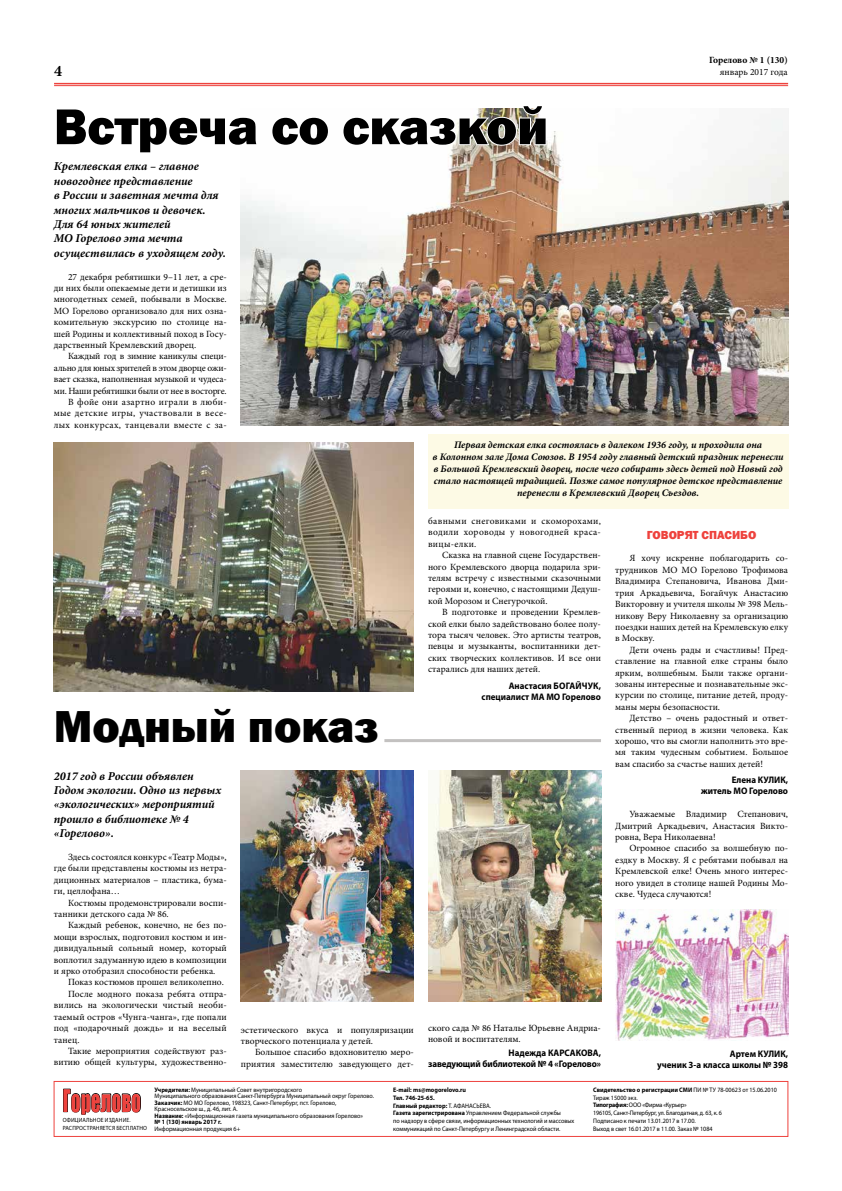
<style>
.page{position:relative;width:842px;height:1191px;background:#fff}
.page>*{position:absolute;margin:0;border:0;box-sizing:border-box;transform-origin:0 0}
.t1{font:800 52px "Franklin Gothic";color:#000}
.t2{font:800 46px "Franklin Gothic";color:#000}
.t3{font:27.4px "Impact";letter-spacing:.03em;color:#ee423d;scale:.67 1}
.t4{font:700 16px "Minion Pro";color:#000}
.t5{font:italic 700 12px/14.4px "Minion Pro";color:#000}
.t6{font:800 12px "Franklin Gothic";color:#ee423d}
.t7{font:italic 700 10px/12px "Minion Pro";color:#000;text-align:center}
.t8{font:9.5px/11.4px "Minion Pro";color:#000;text-align:justify}
.t9{font:700 9.5px/11px "Myriad Pro";color:#000;text-align:right;scale:.94 1}
.t10{font:700 9.5px "Minion Pro";color:#000}
.t11{font:6.5px/6.5px "Myriad Pro";color:#000;scale:.94 1}
.t12{font:6.5px/7.8px "Myriad Pro";letter-spacing:-.02em;color:#000;scale:.94 1}
.t13{font:700 6.5px/7.8px "Myriad Pro";color:#000;scale:.94 1}
.t14{font:6px "Myriad Pro";letter-spacing:.02em;color:#000;scale:.94 1}
.s1{font-weight:400}
.s2{font-weight:700}
.s3{font-size:28.5px}
</style>
<div class="page">
<div style="left:428px;top:434px;width:360px;height:75px;background:#fdfae5"></div>
<img style="left:241px;top:118px;width:547px;height:308px">
<div style="left:54px;top:1081px;width:734px;height:55px;background:#fff;border:1px solid #ee423d"></div>
<svg style="left:63px;top:1088px;width:78px;height:26px"></svg>
<hr style="left:54px;top:83px;width:734px;height:1px;background:#ee423d">
<hr style="left:54px;top:85px;width:734px;height:1px;background:#ee423d">
<img style="left:615px;top:909px;width:173px;height:131px">
<svg style="left:241px;top:118px;width:18px;height:36px"></svg>
<svg style="left:270px;top:118px;width:60px;height:29px"></svg>
<svg style="left:342px;top:108px;width:206px;height:39px"></svg>
<img style="left:54px;top:442px;width:360px;height:250px">
<hr style="left:384px;top:739px;width:217px;height:3px;background:#c3c1c0">
<img style="left:428px;top:771px;width:173px;height:230px">
<img style="left:241px;top:770px;width:173px;height:231px">
<h3 class="t4" style="left:54px;top:59px;width:9px">4</h3>
<h1 class="t1" style="left:54px;top:93px;width:496px">Встреча со сказкой</h1>
<p class="t5" style="left:54px;top:159px;width:174px">Кремлевская елка – главное новогоднее представление<br>в России и заветная мечта для многих мальчиков и девочек.<br>Для 64 юных жителей<br>МО Горелово эта мечта осуществилась в уходящем году.</p>
<p class="t8" style="left:54px;top:271px;width:174px;text-indent:14px">27 декабря ребятишки 9–11 лет, а сре&shy;ди них были опекаемые дети и детишки из многодетных семей, побывали в Москве.<br>МО Горелово организовало для них озна&shy;комительную экскурсию по столице на&shy;шей Родины и коллективный поход в Госу&shy;дарственный Кремлевский дворец.</p>
<p class="t8" style="left:54px;top:351px;width:174px;text-align:right">Каждый год в зимние каникулы специ&shy;ально для юных зрителей в этом дворце ожи&shy;вает сказка, наполненная музыкой и чудеса&shy;ми. Наши ребятишки были от нее в восторге.<br>В фойе они азартно играли в люби&shy;мые детские игры, участвовали в весе&shy;лых конкурсах, танцевали вместе с за-</p>
<p class="t10" style="left:709px;top:54px;width:80px">Горелово № 1 (130)</p>
<p class="t8" style="left:720px;top:66px;width:70px">январь 2017 года</p>
<h2 class="t2" style="left:54px;top:697px;width:326px">Модный показ</h2>
<p class="t5" style="left:54px;top:768px;width:169px">2017 год в России объявлен<br>Годом экологии. Одно из первых «экологических» мероприятий прошло в библиотеке № 4 «Горелово».</p>
<p class="t8" style="left:54px;top:851px;width:174px;text-indent:14px">Здесь состоялся конкурс «Театр Моды», где были представлены костюмы из нетра&shy;диционных материалов – пластика, бума&shy;ги, целлофана…</p>
<p class="t8" style="left:54px;top:897px;width:174px;text-indent:14px">Костюмы продемонстрировали воспи&shy;танники детского сада № 86.</p>
<p class="t8" style="left:54px;top:919px;width:174px;text-indent:14px">Каждый ребенок, конечно, не без по&shy;мощи взрослых, подготовил костюм и ин&shy;дивидуальный сольный номер, который воплотил задуманную идею в композиции и ярко отобразил способности ребенка.</p>
<p class="t8" style="left:68px;top:976px;width:157px">Показ костюмов прошел великолепно.</p>
<p class="t8" style="left:68px;top:988px;width:160px">После модного показа ребята отпра-</p>
<p class="t8" style="left:54px;top:999px;width:174px">вились на экологически чистый необи-</p>
<p class="t8" style="left:54px;top:1011px;width:174px">таемый остров «Чунга-чанга», где попали</p>
<p class="t8" style="left:54px;top:1022px;width:174px">под «подарочный дождь» и на веселый</p>
<p class="t8" style="left:54px;top:1033px;width:27px">танец.</p>
<p class="t8" style="left:68px;top:1045px;width:160px">Такие мероприятия содействуют раз-</p>
<p class="t8" style="left:54px;top:1056px;width:174px">витию общей культуры, художественно-</p>
<p class="t8" style="left:241px;top:1024px;width:174px">эстетического вкуса и популяризации творческого потенциала у детей.</p>
<p class="t8" style="left:241px;top:1046px;width:174px;text-align:right">Большое спасибо вдохновителю меро&shy;приятия заместителю заведующего дет-</p>
<p class="t7" style="left:432px;top:439px;width:353px">Первая детская елка состоялась в далеком 1936 году, и проходила она<br>в Колонном зале Дома Союзов. В 1954 году главный детский праздник перенесли в Большой Кремлевский дворец, после чего собирать здесь детей под Новый год стало настоящей традицией. Позже самое популярное детское представление перенесли в Кремлевский Дворец Съездов.</p>
<p class="t8" style="left:428px;top:515px;width:174px">бавными снеговиками и скоморохами, водили хороводы у новогодней краса&shy;вицы-елки.</p>
<p class="t8" style="left:428px;top:549px;width:174px;text-indent:14px">Сказка на главной сцене Государствен&shy;ного Кремлевского дворца подарила зри&shy;телям встречу с известными сказочными героями и, конечно, с настоящими Дедуш&shy;кой Морозом и Снегурочкой.</p>
<p class="t8" style="left:428px;top:606px;width:174px;text-indent:14px">В подготовке и проведении Кремлев&shy;ской елки было задействовано более полу&shy;тора тысяч человек. Это артисты театров, певцы и музыканты, воспитанники дет&shy;ских творческих коллективов. И все они старались для наших детей.</p>
<p class="t9" style="left:482px;top:680px;width:128px">Анастасия Богайчук, специалист МА МО Горелово</p>
<p class="t6" style="left:647px;top:527px;width:15px">Говор</p>
<p class="t6" style="left:685px;top:527px;width:72px">ят спасибо</p>
<p class="t8" style="left:615px;top:553px;width:174px;text-indent:14px">Я хочу искренне поблагодарить со&shy;трудников МО МО Горелово Трофимова Владимира Степановича, Иванова Дми&shy;трия Аркадьевича, Богайчук Анастасию Викторовну и учителя школы № 398 Мель&shy;никову Веру Николаевну за организацию поездки наших детей на Кремлевскую елку в Москву.</p>
<p class="t8" style="left:615px;top:644px;width:174px;text-indent:14px">Дети очень рады и счастливы! Пред&shy;ставление на главной елке страны было ярким, волшебным. Были также органи&shy;зованы интересные и познавательные экс&shy;курсии по столице, питание детей, проду&shy;маны меры безопасности.</p>
<p class="t8" style="left:615px;top:712px;width:174px;text-indent:14px">Детство – очень радостный и ответ&shy;ственный период в жизни человека. Как хорошо, что вы смогли наполнить это вре&shy;мя таким чудесным событием. Большое вам спасибо за счастье наших детей!</p>
<p class="t9" style="left:701px;top:774px;width:94px">Елена КУЛИК, житель МО Горелово</p>
<p class="t8" style="left:615px;top:808px;width:174px;text-indent:14px">Уважаемые Владимир Степанович, Дмитрий Аркадьевич, Анастасия Викто&shy;ровна, Вера Николаевна!</p>
<p class="t8" style="left:615px;top:842px;width:174px;text-indent:14px">Огромное спасибо за волшебную по&shy;ездку в Москву. Я с ребятами побывал на Кремлевской елке! Очень много интерес&shy;ного увидел в столице нашей Родины Мо&shy;скве. Чудеса случаются!</p>
<p class="t8" style="left:428px;top:1022px;width:174px">ского сада № 86 Наталье Юрьевне Андриа&shy;новой и воспитателям.</p>
<p class="t9" style="left:428px;top:1047px;width:185px">Надежда КАРСАКОВА,<br>заведующий библиотекой № 4 «Горелово»</p>
<p class="t9" style="left:657px;top:1047px;width:141px">Артем КУЛИК,<br>ученик 3-а класса школы № 398</p>
<p class="t13" style="left:393px;top:1085px;width:79px">E-mail: ms@mogorelovo.ru<br>Тел. 746-25-65.<br>Главный редактор: <span class="s1">Т. АФАНА</span></p>
<p class="t11" style="left:155px;top:1086px;width:235px"><span class="s2">Учредители:</span> Муниципальный Совет внутригородского<br>Муниципального образования Санкт-Петербурга Муниципальный округ Горелово.<br><span class="s2">Заказчик:</span> МО МО Горелово, 198323, Санкт-Петербург, пст. Горелово, Красносельское ш., д. 46, лит. А.<br><span class="s2">Название:</span> «Информационная газета муниципального образования Горелово»<br><span class="s2">№ 1 (130) январь 2017 г.</span></p>
<p class="t11" style="left:155px;top:1125px;width:93px">Информационная продукция 6+</p>
<p class="t11" style="left:593px;top:1085px;width:197px;line-height:7.8px"><span class="s2">Свидетельство о регистрации СМИ</span> ПИ № ТУ 78-00623 от 15.06.2010<br>Тираж 15000 экз.<br><span class="s2">Типография:</span> ООО</p>
<h3 class="t3" style="left:63px;top:1079px;width:118px"><span class="s3">Г</span>орелово</h3>
<p class="t12" style="left:593px;top:1101px;width:138px;text-indent:49px">«Фирма «Курьер»<br>196105, Санкт-Петербург, ул. Благодатная, д. 63, к. 6<br>Подписано к печати 13.01.2017 в 17.00.</p>
<p class="t11" style="left:473px;top:1102px;width:9px">СЬЕВА</p>
<p class="t11" style="left:393px;top:1101px;width:194px;line-height:7.8px;text-indent:96px">.<br><span class="s2">Газета зарегистрирована</span> Управлением Федеральной службы<br>по надзору в сфере связи, информационных технологий и массовых коммуникаций по Санкт-Петербургу и Ленинградской области.</p>
<p class="t14" style="left:63px;top:1115px;width:74px">официальное издание.</p>
<p class="t14" style="left:63px;top:1124px;width:91px">Распространяется бесплатно</p>
<p class="t11" style="left:593px;top:1125px;width:129px">Выход в свет 16.01.2017 в 11.00. Заказ № 1084</p>
</div>
